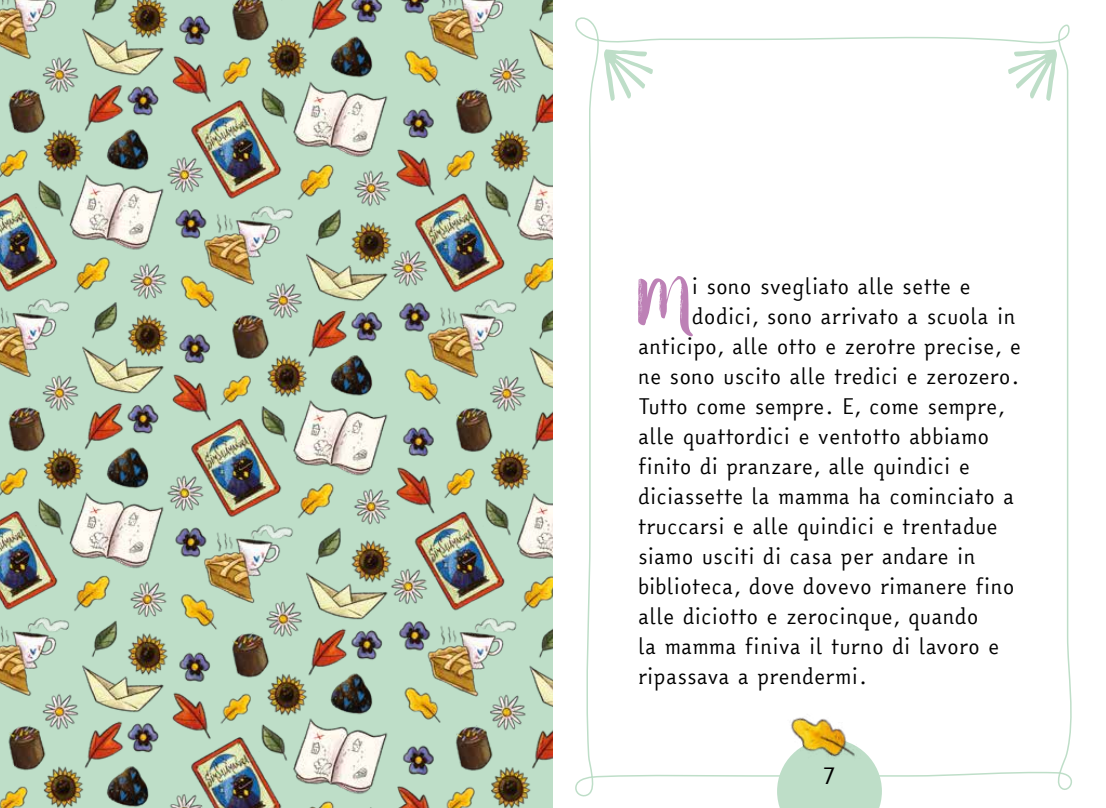
<style>
.page{position:relative;width:1106px;height:808px;background:#fff}
.page>*{position:absolute;margin:0;border:0;box-sizing:border-box;transform-origin:0 0}
.t1{font:51.6px "Austhina Brush Calligraphy Scratch";color:#bd81b6;scale:1.08 1}
.t2{font:24px "Easy Reading PRO";color:#000}
.t3{font:21px "Easy Reading PRO";color:#000}
</style>
<div class="page">
<svg style="left:575px;top:17px;width:497px;height:780px"></svg>
<svg style="left:777px;top:739px;width:105px;height:69px"></svg>
<svg style="left:603px;top:49px;width:50px;height:52px"></svg>
<svg style="left:1008px;top:49px;width:49px;height:52px"></svg>
<img style="left:0;top:0;width:553px;height:808px">
<img style="left:781px;top:693px;width:90px;height:100px">
<h1 class="t1" style="left:637px;top:276px;width:52px">M</h1>
<p class="t3" style="left:692px;top:270px;width:280px">i sono svegliato alle sette e</p>
<p class="t3" style="left:692px;top:300px;width:325px">dodici, sono arrivato a scuola in</p>
<p class="t3" style="left:638px;top:330px;width:384px">anticipo, alle otto e zerotre precise, e</p>
<p class="t3" style="left:638px;top:360px;width:384px">ne sono uscito alle tredici e zerozero.</p>
<p class="t3" style="left:638px;top:390px;width:368px">Tutto come sempre. E, come sempre,</p>
<p class="t3" style="left:638px;top:420px;width:353px">alle quattordici e ventotto abbiamo</p>
<p class="t3" style="left:638px;top:450px;width:333px">finito di pranzare, alle quindici e</p>
<p class="t3" style="left:638px;top:480px;width:378px">diciassette la mamma ha cominciato a</p>
<p class="t3" style="left:638px;top:510px;width:361px">truccarsi e alle quindici e trentadue</p>
<p class="t3" style="left:638px;top:540px;width:339px">siamo usciti di casa per andare in</p>
<p class="t3" style="left:638px;top:570px;width:378px">biblioteca, dove dovevo rimanere fino</p>
<p class="t3" style="left:638px;top:600px;width:342px">alle diciotto e zerocinque, quando</p>
<p class="t3" style="left:638px;top:630px;width:363px">la mamma finiva il turno di lavoro e</p>
<p class="t3" style="left:638px;top:660px;width:231px">ripassava a prendermi.</p>
<p class="t2" style="left:823px;top:757px;width:14px">7</p>
</div>
